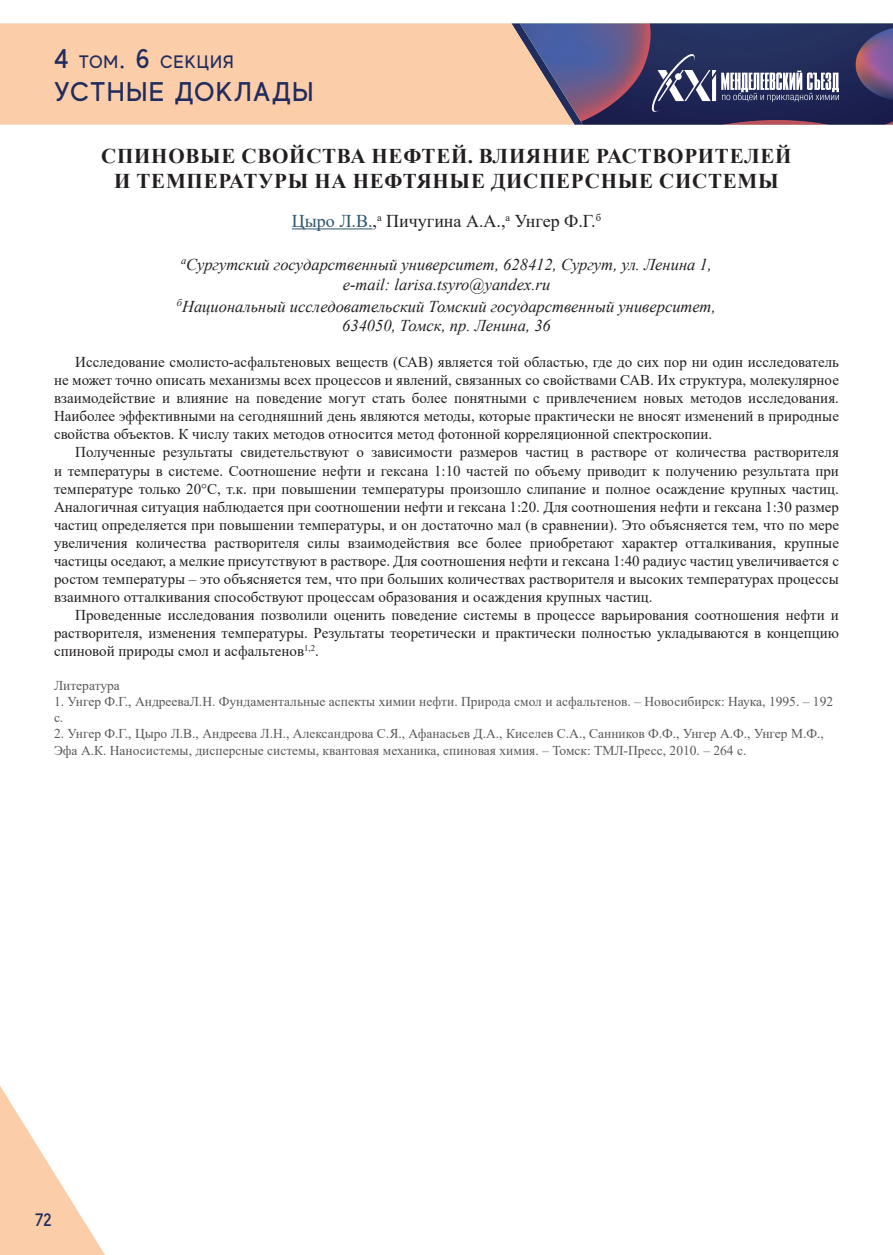
<style>
.page{position:relative;width:893px;height:1255px;background:#fff}
.page>*{position:absolute;margin:0;border:0;box-sizing:border-box;transform-origin:0 0}
.t1{font:500 27px "MADE Evolve Sans";letter-spacing:.05em;color:#1f2c5d}
.t2{font:700 21px/25.2px "Times New Roman";letter-spacing:.035em;color:#231f20;text-align:center}
.t3{font:18px "Times New Roman";color:#231f20}
.t4{font:500 18px "MADE Evolve Sans";letter-spacing:.05em;color:#1f2c5d}
.t5{font:italic 16.5px/19.8px "Times New Roman";color:#231f20;text-align:center}
.t6{font:15px/18px "Times New Roman";color:#231f20;text-align:justify}
.t7{font:13.5px/16.2px "Times New Roman";color:#57585a}
.s1{font-size:27px}
.s2{color:#2e576f}
</style>
<div class="page">
<div style="left:0;top:23px;width:511px;height:102px;background:#fccda9"></div>
<svg style="left:0;top:1086px;width:105px;height:168px"></svg>
<svg style="left:511px;top:23px;width:382px;height:102px;background:#575378"></svg>
<hr style="left:292px;top:228px;width:81px;height:1px;background:#2e576f">
<p class="t4" style="left:54px;top:51px;width:181px"><span class="s1">4</span> ТОМ<span class="s1">. 6</span> СЕКЦИЯ</p>
<h1 class="t1" style="left:54px;top:74px;width:261px">УСТНЫЕ ДОКЛАДЫ</h1>
<h2 class="t2" style="left:101px;top:143px;width:692px">СПИНОВЫЕ СВОЙСТВА НЕФТЕЙ. ВЛИЯНИЕ РАСТВОРИТЕЛЕЙ<br>И ТЕМПЕРАТУРЫ НА НЕФТЯНЫЕ ДИСПЕРСНЫЕ СИСТЕМЫ</h2>
<p class="t3" style="left:292px;top:208px;width:311px"><span class="s2">Цыро Л.В.</span>,<sup>а</sup> Пичугина А.А.,<sup>а</sup> Унгер Ф.Г.<sup>б</sup></p>
<p class="t5" style="left:181px;top:254px;width:532px"><sup>а</sup>Сургутский государственный университет, 628412, Сургут, ул. Ленина 1, e-mail: larisa.tsyro@yandex.ru</p>
<p class="t5" style="left:177px;top:296px;width:541px"><sup>б</sup>Национальный исследовательский Томский государственный университет,<br>634050, Томск, пр. Ленина, 36</p>
<p class="t6" style="left:54px;top:353px;width:786px;text-indent:21px">Исследование смолисто-асфальтеновых веществ (САВ) является той областью, где до сих пор ни один исследователь не может точно описать механизмы всех процессов и явлений, связанных со свойствами САВ. Их структура, молекулярное взаимодействие и влияние на поведение могут стать более понятными с привлечением новых методов исследования.<br>Наиболее эффективными на сегодняшний день являются методы, которые практически не вносят изменений в природные свойства объектов. К числу таких методов относится метод фотонной корреляционной спектроскопии.</p>
<p class="t6" style="left:54px;top:443px;width:786px;text-indent:21px">Полученные результаты свидетельствуют о зависимости размеров частиц в растворе от количества растворителя и температуры в системе. Соотношение нефти и гексана 1:10 частей по объему приводит к получению результата при температуре только 20°С, т.к. при повышении температуры произошло слипание и полное осаждение крупных частиц.<br>Аналогичная ситуация наблюдается при соотношении нефти и гексана 1:20. Для соотношения нефти и гексана 1:30 размер частиц определяется при повышении температуры, и он достаточно мал (в сравнении). Это объясняется тем, что по мере увеличения количества растворителя силы взаимодействия все более приобретают характер отталкивания, крупные частицы оседают, а мелкие присутствуют в растворе. Для соотношения нефти и гексана 1:40 радиус частиц увеличивается с ростом температуры – это объясняется тем, что при больших количествах растворителя и высоких температурах процессы взаимного отталкивания способствуют процессам образования и осаждения крупных частиц.</p>
<p class="t6" style="left:54px;top:605px;width:786px;text-indent:21px">Проведенные исследования позволили оценить поведение системы в процессе варьирования соотношения нефти и растворителя, изменения температуры. Результаты теоретически и практически полностью укладываются в концепцию спиновой природы смол и асфальтенов<sup>1,2</sup>.</p>
<p class="t7" style="left:54px;top:676px;width:67px">Литература</p>
<p class="t7" style="left:54px;top:693px;width:781px">1. Унгер Ф.Г., АндрееваЛ.Н. Фундаментальные аспекты химии нефти. Природа смол и асфальтенов. – Новосибирск: Наука, 1995. – 192 с.</p>
<p class="t7" style="left:54px;top:725px;width:771px">2. Унгер Ф.Г., Цыро Л.В., Андреева Л.Н., Александрова С.Я., Афанасьев Д.А., Киселев С.А., Санников Ф.Ф., Унгер А.Ф., Унгер М.Ф.,<br>Эфа А.К. Наносистемы, дисперсные системы, квантовая механика, спиновая химия. – Томск: ТМЛ-Пресс, 2010. – 264 с.</p>
<p class="t4" style="left:35px;top:1208px;width:18px">72</p>
</div>
